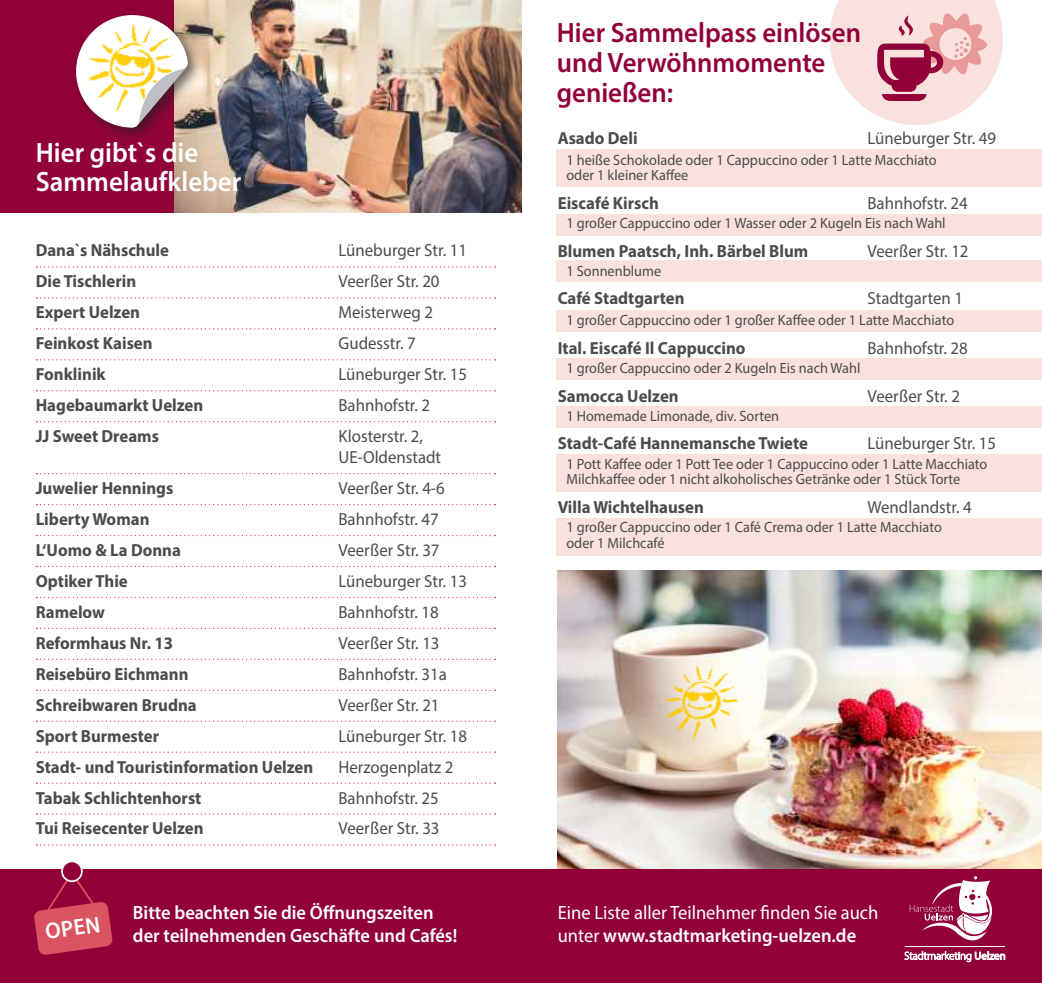
<style>
.page{position:relative;width:1042px;height:983px;background:#fff}
.page>*{position:absolute;margin:0;border:0;box-sizing:border-box;transform-origin:0 0}
.t1{font:600 28px/29.8px "Myriad Pro";color:#910138;scale:.96 1}
.t2{font:600 28px/29.8px "Myriad Pro";color:#fff;scale:.96 1}
.t3{font:600 22.75px "Myriad Pro";color:#fff;scale:.96 1}
.t4{font:600 19.25px/23.1px "Myriad Pro";color:#fff;scale:.96 1}
.t5{font:19.25px "Myriad Pro";color:#fff;scale:.96 1}
.t6{font:700 17.5px "Myriad Pro";color:#4b4c4d;scale:.96 1}
.t7{font:17.5px/21px "Myriad Pro";color:#4b4c4d;scale:.96 1}
.t8{font:14.88px/15.8px "Myriad Pro";color:#4b4c4d;scale:.96 1}
.s1{font-weight:400}
</style>
<div class="page">
<img style="left:558px;top:570px;width:484px;height:299px">
<div style="left:557px;top:149px;width:485px;height:38px;background:#f9e1de"></div>
<div style="left:557px;top:454px;width:485px;height:37px;background:#f9e1de"></div>
<div style="left:557px;top:518px;width:485px;height:38px;background:#f9e1de"></div>
<div style="left:557px;top:214px;width:485px;height:22px;background:#f9e1de"></div>
<div style="left:557px;top:260px;width:485px;height:22px;background:#f9e1de"></div>
<div style="left:557px;top:310px;width:485px;height:21px;background:#f9e1de"></div>
<div style="left:557px;top:358px;width:485px;height:21px;background:#f9e1de"></div>
<div style="left:557px;top:406px;width:485px;height:21px;background:#f9e1de"></div>
<svg style="left:36px;top:266px;width:459px;height:1px"></svg>
<svg style="left:36px;top:297px;width:459px;height:1px"></svg>
<svg style="left:36px;top:328px;width:459px;height:1px"></svg>
<svg style="left:36px;top:359px;width:459px;height:1px"></svg>
<svg style="left:36px;top:390px;width:459px;height:1px"></svg>
<svg style="left:36px;top:421px;width:459px;height:1px"></svg>
<svg style="left:36px;top:473px;width:459px;height:1px"></svg>
<svg style="left:36px;top:504px;width:459px;height:1px"></svg>
<svg style="left:36px;top:535px;width:459px;height:1px"></svg>
<svg style="left:36px;top:565px;width:459px;height:2px"></svg>
<svg style="left:36px;top:596px;width:459px;height:2px"></svg>
<svg style="left:36px;top:627px;width:459px;height:2px"></svg>
<svg style="left:36px;top:658px;width:459px;height:1px"></svg>
<svg style="left:36px;top:689px;width:459px;height:1px"></svg>
<svg style="left:36px;top:720px;width:459px;height:1px"></svg>
<svg style="left:36px;top:751px;width:459px;height:1px"></svg>
<svg style="left:36px;top:782px;width:459px;height:1px"></svg>
<svg style="left:36px;top:813px;width:459px;height:1px"></svg>
<svg style="left:36px;top:844px;width:459px;height:1px"></svg>
<div style="left:0;top:0;width:522px;height:212px;background:#910138"></div>
<img style="left:175px;top:0;width:347px;height:212px">
<div style="left:0;top:869px;width:1042px;height:113px;background:#910138"></div>
<div style="left:71px;top:10px;width:132px;height:133px;background:#231f20;opacity:.66"></div>
<svg style="left:76px;top:15px;width:112px;height:113px"></svg>
<svg style="left:829px;top:0;width:174px;height:125px"></svg>
<svg style="left:904px;top:876px;width:101px;height:85px"></svg>
<hr style="left:904px;top:945px;width:101px;height:1px;background:#fff">
<img style="left:636px;top:654px;width:131px;height:94px">
<svg style="left:34px;top:874px;width:79px;height:80px"></svg>
<div style="left:62px;top:861px;width:20px;height:20px;background:#910138;border-radius:50%"></div>
<div style="left:61px;top:860px;width:22px;height:21px;border:2px solid #fff;border-radius:50%"></div>
<h1 class="t2" style="left:36px;top:136px;width:216px">Hier gibt`s die<br>Sammelaufkleber</h1>
<p class="t6" style="left:36px;top:239px;width:140px">Dana`s Nähschule</p>
<p class="t7" style="left:338px;top:240px;width:135px">Lüneburger Str. 11</p>
<p class="t6" style="left:36px;top:270px;width:106px">Die Tischlerin</p>
<p class="t7" style="left:338px;top:270px;width:107px">Veerßer Str. 20</p>
<p class="t6" style="left:36px;top:301px;width:110px">Expert Uelzen</p>
<p class="t7" style="left:338px;top:301px;width:100px">Meisterweg 2</p>
<p class="t6" style="left:36px;top:332px;width:123px">Feinkost Kaisen</p>
<p class="t7" style="left:338px;top:332px;width:82px">Gudesstr. 7</p>
<p class="t6" style="left:36px;top:363px;width:74px">Fonklinik</p>
<p class="t7" style="left:338px;top:363px;width:135px">Lüneburger Str. 15</p>
<p class="t6" style="left:36px;top:393px;width:176px">Hagebaumarkt Uelzen</p>
<p class="t7" style="left:338px;top:394px;width:97px">Bahnhofstr. 2</p>
<p class="t6" style="left:36px;top:424px;width:130px">JJ Sweet Dreams</p>
<p class="t7" style="left:338px;top:425px;width:108px">Klosterstr. 2,<br>UE-Oldenstadt</p>
<p class="t6" style="left:36px;top:476px;width:145px">Juwelier Hennings</p>
<p class="t7" style="left:338px;top:477px;width:112px">Veerßer Str. 4-6</p>
<p class="t6" style="left:36px;top:507px;width:120px">Liberty Woman</p>
<p class="t7" style="left:338px;top:508px;width:106px">Bahnhofstr. 47</p>
<p class="t6" style="left:36px;top:538px;width:153px">L‘Uomo &amp; La Donna</p>
<p class="t7" style="left:338px;top:539px;width:107px">Veerßer Str. 37</p>
<p class="t6" style="left:36px;top:569px;width:97px">Optiker Thie</p>
<p class="t7" style="left:338px;top:570px;width:135px">Lüneburger Str. 13</p>
<p class="t6" style="left:36px;top:600px;width:74px">Ramelow</p>
<p class="t7" style="left:338px;top:601px;width:106px">Bahnhofstr. 18</p>
<p class="t6" style="left:36px;top:631px;width:145px">Reformhaus Nr. 13</p>
<p class="t7" style="left:338px;top:632px;width:107px">Veerßer Str. 13</p>
<p class="t6" style="left:36px;top:662px;width:161px">Reisebüro Eichmann</p>
<p class="t7" style="left:338px;top:663px;width:114px">Bahnhofstr. 31a</p>
<p class="t6" style="left:36px;top:693px;width:169px">Schreibwaren Brudna</p>
<p class="t7" style="left:338px;top:693px;width:107px">Veerßer Str. 21</p>
<p class="t6" style="left:36px;top:724px;width:130px">Sport Burmester</p>
<p class="t7" style="left:338px;top:724px;width:135px">Lüneburger Str. 18</p>
<p class="t6" style="left:36px;top:755px;width:291px">Stadt- und Touristinformation Uelzen</p>
<p class="t7" style="left:338px;top:755px;width:121px">Herzogenplatz 2</p>
<p class="t6" style="left:36px;top:786px;width:174px">Tabak Schlichtenhorst</p>
<p class="t7" style="left:338px;top:786px;width:106px">Bahnhofstr. 25</p>
<p class="t6" style="left:36px;top:816px;width:176px">Tui Reisecenter Uelzen</p>
<p class="t7" style="left:338px;top:817px;width:107px">Veerßer Str. 33</p>
<h1 class="t1" style="left:557px;top:17px;width:318px">Hier Sammelpass einlösen und Verwöhnmomente genießen:</h1>
<p class="t6" style="left:558px;top:126px;width:85px">Asado Deli</p>
<p class="t7" style="left:867px;top:127px;width:135px">Lüneburger Str. 49</p>
<p class="t8" style="left:566px;top:151px;width:387px">1 heiße Schokolade oder 1 Cappuccino oder 1 Latte Macchiato oder 1 kleiner Kaffee</p>
<p class="t6" style="left:558px;top:191px;width:107px">Eiscafé Kirsch</p>
<p class="t7" style="left:867px;top:192px;width:106px">Bahnhofstr. 24</p>
<p class="t8" style="left:566px;top:215px;width:396px">1 großer Cappuccino oder 1 Wasser oder 2 Kugeln Eis nach Wahl</p>
<p class="t6" style="left:558px;top:239px;width:262px">Blumen Paatsch, Inh. Bärbel Blum</p>
<p class="t7" style="left:867px;top:240px;width:107px">Veerßer Str. 12</p>
<p class="t8" style="left:566px;top:263px;width:100px">1 Sonnenblume</p>
<p class="t6" style="left:558px;top:287px;width:134px">Café Stadtgarten</p>
<p class="t7" style="left:867px;top:288px;width:101px">Stadtgarten 1</p>
<p class="t8" style="left:566px;top:312px;width:405px">1 großer Cappuccino oder 1 großer Kaffee oder 1 Latte Macchiato</p>
<p class="t6" style="left:558px;top:336px;width:197px">Ital. Eiscafé Il Cappuccino</p>
<p class="t7" style="left:867px;top:337px;width:106px">Bahnhofstr. 28</p>
<p class="t8" style="left:566px;top:360px;width:308px">1 großer Cappuccino oder 2 Kugeln Eis nach Wahl</p>
<p class="t6" style="left:558px;top:384px;width:128px">Samocca Uelzen</p>
<p class="t7" style="left:867px;top:385px;width:98px">Veerßer Str. 2</p>
<p class="t8" style="left:566px;top:407px;width:223px">1 Homemade Limonade, div. Sorten</p>
<p class="t6" style="left:558px;top:432px;width:262px">Stadt-Café Hannemansche Twiete</p>
<p class="t7" style="left:867px;top:432px;width:135px">Lüneburger Str. 15</p>
<p class="t8" style="left:566px;top:455px;width:440px">1 Pott Kaffee oder 1 Pott Tee oder 1 Cappuccino oder 1 Latte Macchiato<br>Milchkaffee oder 1 nicht alkoholisches Getränke oder 1 Stück Torte</p>
<p class="t6" style="left:558px;top:495px;width:154px">Villa Wichtelhausen</p>
<p class="t7" style="left:867px;top:496px;width:110px">Wendlandstr. 4</p>
<p class="t8" style="left:566px;top:519px;width:392px">1 großer Cappuccino oder 1 Café Crema oder 1 Latte Macchiato oder 1 Milchcafé</p>
<p class="t4" style="left:133px;top:900px;width:339px">Bitte beachten Sie die Öffnungszeiten der teilnehmenden Geschäfte und Cafés!</p>
<p class="t5" style="left:558px;top:900px;width:336px">Eine Liste aller Teilnehmer finden Sie auch</p>
<h2 class="t3" style="left:43px;top:917px;width:59px;rotate:-8deg">OPEN</h2>
<p class="t4" style="left:558px;top:923px;width:312px"><span class="s1">unter</span> www.stadtmarketing-uelzen.de</p>
</div>
